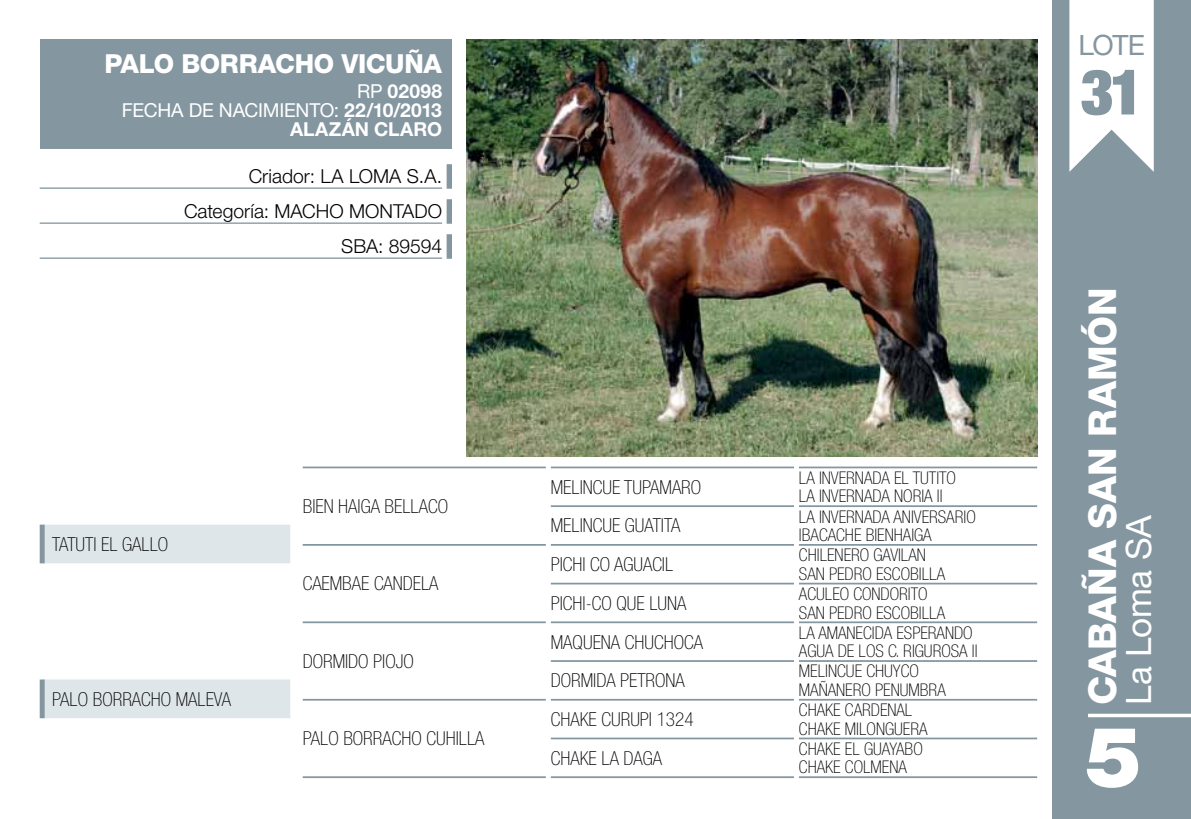
<style>
.page{position:relative;width:1191px;height:819px;background:#fff}
.page>*{position:absolute;margin:0;border:0;box-sizing:border-box;transform-origin:0 0}
.t1{font:900 84px "Helvetica Neue LT Std";color:#fff}
.t2{font:900 condensed 63px "Helvetica Neue LT Std";color:#8496a0}
.t3{font:800 38.5px "Helvetica Neue LT Std";letter-spacing:-.01em;color:#fff}
.t4{font:35px "Helvetica Neue LT Std";letter-spacing:-.01em;color:#fff}
.t5{font:28px "Helvetica Neue LT Std";color:#8496a0}
.t6{font:800 26.25px "Helvetica Neue LT Std";letter-spacing:-.015em;color:#fff}
.t7{font:100 condensed 19.25px/38.7px "Helvetica Neue LT Std";color:#000}
.t8{font:300 19.25px/35px "Helvetica Neue LT Std";color:#000;text-align:right}
.t9{font:700 19.25px/19.2px "Helvetica Neue LT Std";letter-spacing:.015em;color:#fff;text-align:right}
.t10{font:100 condensed 17.5px/18.6px "Helvetica Neue LT Std";color:#000}
.s1{font-weight:400}
</style>
<div class="page">
<div style="left:1052px;top:0;width:139px;height:819px;background:#8496a0"></div>
<svg style="left:1069px;top:0;width:84px;height:172px;background:#edf0f1"></svg>
<svg style="left:1088px;top:713px;width:103px;height:4px"></svg>
<div style="left:40px;top:40px;width:412px;height:109px;background:#8496a0"></div>
<hr style="left:799px;top:466px;width:238px;height:2px;background:#8496a0">
<hr style="left:799px;top:505px;width:238px;height:2px;background:#8496a0">
<hr style="left:799px;top:544px;width:238px;height:1px;background:#8496a0">
<hr style="left:799px;top:582px;width:238px;height:2px;background:#8496a0">
<hr style="left:799px;top:621px;width:238px;height:2px;background:#8496a0">
<hr style="left:799px;top:660px;width:238px;height:2px;background:#8496a0">
<hr style="left:799px;top:698px;width:238px;height:2px;background:#8496a0">
<hr style="left:799px;top:737px;width:238px;height:2px;background:#8496a0">
<hr style="left:799px;top:776px;width:238px;height:2px;background:#8496a0">
<div style="left:446px;top:164px;width:6px;height:25px;background:#8496a0"></div>
<hr style="left:40px;top:187px;width:402px;height:2px;background:#8496a0">
<div style="left:446px;top:199px;width:6px;height:25px;background:#8496a0"></div>
<hr style="left:40px;top:222px;width:402px;height:2px;background:#8496a0">
<div style="left:446px;top:234px;width:6px;height:25px;background:#8496a0"></div>
<hr style="left:40px;top:257px;width:402px;height:2px;background:#8496a0">
<hr style="left:551px;top:466px;width:243px;height:2px;background:#8496a0">
<hr style="left:551px;top:505px;width:243px;height:2px;background:#8496a0">
<hr style="left:551px;top:544px;width:243px;height:1px;background:#8496a0">
<hr style="left:551px;top:582px;width:243px;height:2px;background:#8496a0">
<hr style="left:551px;top:621px;width:243px;height:2px;background:#8496a0">
<hr style="left:551px;top:660px;width:243px;height:2px;background:#8496a0">
<hr style="left:551px;top:698px;width:243px;height:2px;background:#8496a0">
<hr style="left:551px;top:737px;width:243px;height:2px;background:#8496a0">
<hr style="left:551px;top:776px;width:243px;height:2px;background:#8496a0">
<hr style="left:303px;top:466px;width:243px;height:2px;background:#8496a0">
<hr style="left:303px;top:544px;width:243px;height:1px;background:#8496a0">
<hr style="left:303px;top:621px;width:243px;height:2px;background:#8496a0">
<hr style="left:303px;top:698px;width:243px;height:2px;background:#8496a0">
<hr style="left:303px;top:776px;width:243px;height:2px;background:#8496a0">
<svg style="left:42px;top:524px;width:248px;height:194px"></svg>
<div style="left:40px;top:524px;width:5px;height:39px;background:#8496a0"></div>
<div style="left:40px;top:679px;width:5px;height:39px;background:#8496a0"></div>
<img style="left:466px;top:40px;width:571px;height:416px">
<h3 class="t6" style="left:104px;top:48px;width:339px">PALO BORRACHO VICUÑA</h3>
<p class="t9" style="left:122px;top:81px;width:322px"><span class="s1">RP</span> 02098<br><span class="s1">FECHA DE NACIMIENTO:</span> 22/10/2013<br>ALAZÁN CLARO</p>
<p class="t8" style="left:184px;top:158px;width:259px">Criador: LA LOMA S.A.<br>Categoría: MACHO MONTADO<br>SBA: 89594</p>
<p class="t7" style="left:52px;top:524px;width:118px">TATUTI EL GALLO</p>
<p class="t7" style="left:52px;top:679px;width:180px">PALO BORRACHO MALEVA</p>
<p class="t7" style="left:303px;top:486px;width:147px">BIEN HAIGA BELLACO</p>
<p class="t7" style="left:303px;top:564px;width:137px">CAEMBAE CANDELA</p>
<p class="t7" style="left:303px;top:641px;width:113px">DORMIDO PIOJO</p>
<p class="t7" style="left:303px;top:719px;width:183px">PALO BORRACHO CUHILLA</p>
<p class="t7" style="left:551px;top:467px;width:154px">MELINCUE TUPAMARO<br>MELINCUE GUATITA<br>PICHI CO AGUACIL<br>PICHI-CO QUE LUNA<br>MAQUENA CHUCHOCA<br>DORMIDA PETRONA<br>CHAKE CURUPI 1324<br>CHAKE LA DAGA</p>
<p class="t10" style="left:799px;top:468px;width:159px">LA INVERNADA EL TUTITO<br>LA INVERNADA NORIA II</p>
<p class="t10" style="left:799px;top:507px;width:178px">LA INVERNADA ANIVERSARIO<br>IBACACHE BIENHAIGA</p>
<p class="t10" style="left:799px;top:545px;width:148px">CHILENERO GAVILAN<br>SAN PEDRO ESCOBILLA</p>
<p class="t10" style="left:799px;top:584px;width:148px">ACULEO CONDORITO<br>SAN PEDRO ESCOBILLA</p>
<p class="t10" style="left:799px;top:623px;width:180px">LA AMANECIDA ESPERANDO<br>AGUA DE LOS C. RIGUROSA II</p>
<p class="t10" style="left:799px;top:662px;width:148px">MELINCUE CHUYCO<br>MAÑANERO PENUMBRA</p>
<p class="t10" style="left:799px;top:700px;width:130px">CHAKE CARDENAL<br>CHAKE MILONGUERA</p>
<p class="t10" style="left:799px;top:739px;width:125px">CHAKE EL GUAYABO<br>CHAKE COLMENA</p>
<h3 class="t5" style="left:1078px;top:28px;width:68px">LOTE</h3>
<h2 class="t2" style="left:1080px;top:52px;width:64px">31</h2>
<h3 class="t3" style="left:1079px;top:704px;width:419px;rotate:-90deg">CABAÑA SAN RAMÓN</h3>
<h3 class="t4" style="left:1118px;top:704px;width:191px;rotate:-90deg">La Loma SA</h3>
<h1 class="t1" style="left:1085px;top:707px;width:58px">5</h1>
</div>
